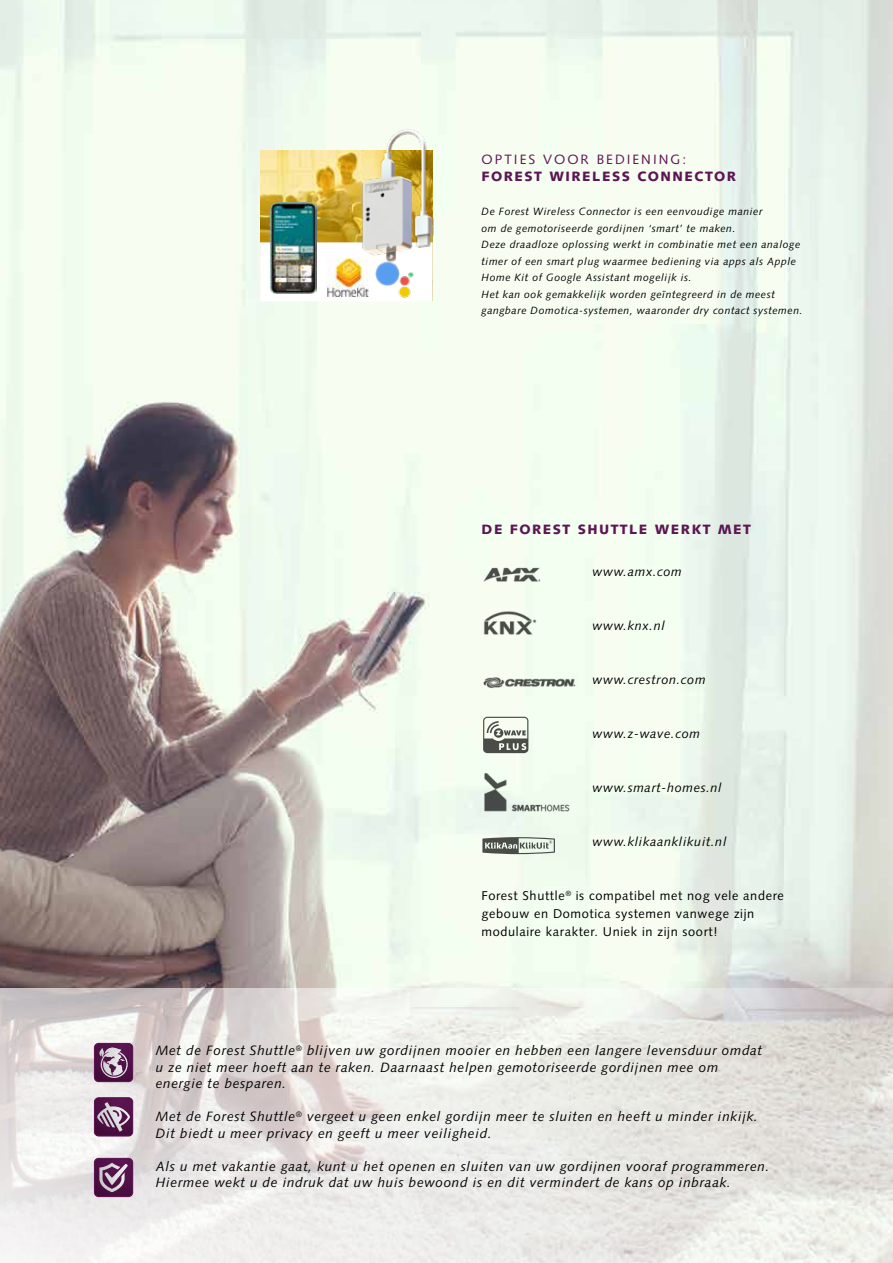
<style>
.page{position:relative;width:893px;height:1263px;background:#fff}
.page>*{position:absolute;margin:0;border:0;box-sizing:border-box;transform-origin:0 0}
.t1{font:italic 13.5px/16.5px "Syntax";letter-spacing:.05em;color:#000}
.t2{font:900 13.5px "Syntax";letter-spacing:.11em;color:#5c1653}
.t3{font:13.5px "Syntax";letter-spacing:.15em;color:#5c1653}
.t4{font:12.75px/18px "Syntax";letter-spacing:.05em;color:#000}
.t5{font:italic 12.75px "Syntax";letter-spacing:.05em;color:#000}
.t6{font:italic 10.5px/16.5px "Syntax";letter-spacing:.05em;color:#000}
</style>
<div class="page">
<img style="left:0;top:0;width:893px;height:988px">
<svg style="left:0;top:988px;width:893px;height:275px"></svg>
<div style="left:94px;top:1097px;width:39px;height:39px;border:1px solid #5c1653;border-radius:4px"></div>
<div style="left:94px;top:1158px;width:39px;height:39px;border:1px solid #5c1653;border-radius:4px"></div>
<svg style="left:94px;top:1098px;width:39px;height:38px"></svg>
<svg style="left:94px;top:1043px;width:39px;height:39px;background:#7a4e74"></svg>
<svg style="left:94px;top:1158px;width:39px;height:38px"></svg>
<img style="left:260px;top:150px;width:101px;height:92px">
<div style="left:260px;top:242px;width:173px;height:60px;background:#fff;border:3px solid #fff"></div>
<img style="left:269px;top:202px;width:47px;height:92px">
<img style="left:375px;top:264px;width:39px;height:33px">
<img style="left:326px;top:259px;width:43px;height:37px">
<img style="left:361px;top:128px;width:72px;height:136px">
<img style="left:480px;top:664px;width:97px;height:36px">
<img style="left:478px;top:606px;width:63px;height:37px">
<img style="left:478px;top:563px;width:64px;height:23px">
<img style="left:483px;top:769px;width:89px;height:44px">
<svg style="left:483px;top:717px;width:45px;height:36px"></svg>
<svg style="left:482px;top:837px;width:73px;height:17px"></svg>
<p class="t3" style="left:482px;top:152px;width:206px">OPTIES VOOR BEDIENING:</p>
<p class="t2" style="left:482px;top:168px;width:256px">FOREST WIRELESS CONNECTOR</p>
<p class="t6" style="left:482px;top:203px;width:323px">De Forest Wireless Connector is een eenvoudige manier<br>om de gemotoriseerde gordijnen ‘smart’ te maken.<br>Deze draadloze oplossing werkt in combinatie met een analoge timer of een smart plug waarmee bediening via apps als Apple Home Kit of Google Assistant mogelijk is.<br>Het kan ook gemakkelijk worden geïntegreerd in de meest gangbare Domotica-systemen, waaronder dry contact systemen.</p>
<p class="t2" style="left:482px;top:522px;width:271px">DE FOREST SHUTTLE WERKT MET</p>
<p class="t5" style="left:593px;top:564px;width:91px">www.amx.com</p>
<p class="t5" style="left:593px;top:618px;width:74px">www.knx.nl</p>
<p class="t5" style="left:593px;top:672px;width:115px">www.crestron.com</p>
<p class="t5" style="left:593px;top:726px;width:109px">www.z-wave.com</p>
<p class="t5" style="left:593px;top:780px;width:131px">www.smart-homes.nl</p>
<p class="t5" style="left:593px;top:834px;width:135px">www.klikaanklikuit.nl</p>
<p class="t4" style="left:481px;top:887px;width:304px">Forest Shuttle<sup>®</sup> is compatibel met nog vele andere gebouw en Domotica systemen vanwege zijn modulaire karakter. Uniek in zijn soort!</p>
<p class="t1" style="left:156px;top:1042px;width:608px">Met de Forest Shuttle<sup>®</sup> blijven uw gordijnen mooier en hebben een langere levensduur omdat u ze niet meer hoeft aan te raken. Daarnaast helpen gemotoriseerde gordijnen mee om energie te besparen.</p>
<p class="t1" style="left:156px;top:1108px;width:604px">Met de Forest Shuttle<sup>®</sup> vergeet u geen enkel gordijn meer te sluiten en heeft u minder inkijk.<br>Dit biedt u meer privacy en geeft u meer veiligheid.</p>
<p class="t1" style="left:156px;top:1158px;width:615px">Als u met vakantie gaat, kunt u het openen en sluiten van uw gordijnen vooraf programmeren.<br>Hiermee wekt u de indruk dat uw huis bewoond is en dit vermindert de kans op inbraak.</p>
</div>
